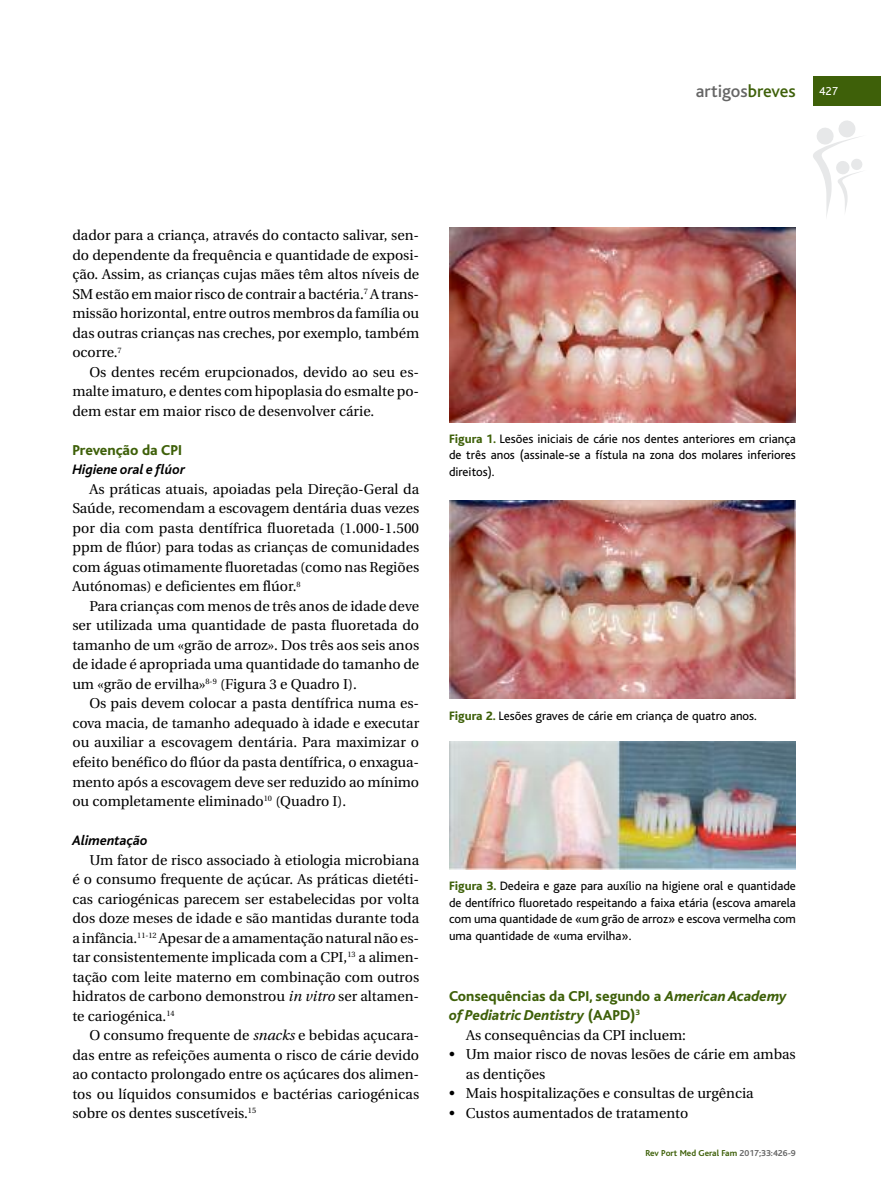
<style>
.page{position:relative;width:881px;height:1191px;background:#fff}
.page>*{position:absolute;margin:0;border:0;box-sizing:border-box;transform-origin:0 0}
.t1{font:500 18px "Bliss";color:#666}
.t2{font:italic 800 15px/19.5px "Bliss";color:#3e6009}
.t3{font:800 15px "Bliss";color:#3e6009}
.t4{font:14.25px/19.5px "Utopia";color:#000;text-align:justify}
.t5{font:italic 700 14.25px "Bliss";color:#000}
.t6{font:12.75px/16.5px "Bliss";color:#000;text-align:justify}
.t7{font:12px "Bliss";color:#fff}
.t8{font:700 9px "Bliss";color:#3e6009}
.s1{color:#3e6009}
.s2{font-style:italic}
.s3{font-weight:800;color:#3e6009}
.s4{font-style:normal}
.s5{color:#666}
</style>
<div class="page">
<svg style="left:813px;top:120px;width:49px;height:97px"></svg>
<div style="left:812px;top:77px;width:68px;height:29px;background:#3e6009"></div>
<img style="left:449px;top:227px;width:346px;height:195px">
<img style="left:449px;top:500px;width:346px;height:199px">
<img style="left:449px;top:742px;width:346px;height:127px">
<p class="t1" style="left:695px;top:85px;width:101px">artigos<span class="s1">breves</span></p>
<p class="t7" style="left:819px;top:87px;width:20px">427</p>
<p class="t4" style="left:72px;top:227px;width:348px">dador para a criança, através do contacto salivar, sen&shy;do dependente da frequência e quantidade de exposi&shy;ção. Assim, as crianças cujas mães têm altos níveis de SM estão em maior risco de contrair a bactéria.<sup>7</sup> A trans&shy;missão horizontal, entre outros membros da família ou das outras crianças nas creches, por exemplo, também ocorre.<sup>7</sup></p>
<p class="t4" style="left:72px;top:363px;width:348px;text-indent:17px">Os dentes recém erupcionados, devido ao seu es&shy;malte imaturo, e dentes com hipoplasia do esmalte po&shy;dem estar em maior risco de desenvolver cárie.</p>
<p class="t3" style="left:72px;top:445px;width:111px">Prevenção da CPI</p>
<p class="t5" style="left:72px;top:465px;width:114px">Higiene oral e flúor</p>
<p class="t4" style="left:72px;top:480px;width:348px;text-indent:17px">As práticas atuais, apoiadas pela Direção-Geral da Saúde, recomendam a escovagem dentária duas vezes por dia com pasta dentífrica fluoretada (1.000-1.500 ppm de flúor) para todas as crianças de comunidades com águas otimamente fluoretadas (como nas Regiões Autónomas) e deficientes em flúor.<sup>8</sup></p>
<p class="t4" style="left:72px;top:597px;width:348px;text-indent:17px">Para crianças com menos de três anos de idade deve ser utilizada uma quantidade de pasta fluoretada do tamanho de um «grão de arroz». Dos três aos seis anos de idade é apropriada uma quantidade do tamanho de um «grão de ervilha»<sup>8-9</sup> (Figura 3 e Quadro I).</p>
<p class="t4" style="left:72px;top:695px;width:348px;text-indent:17px">Os pais devem colocar a pasta dentífrica numa es&shy;cova macia, de tamanho adequado à idade e executar ou auxiliar a escovagem dentária. Para maximizar o efeito benéfico do flúor da pasta dentífrica, o enxagua&shy;mento após a escovagem deve ser reduzido ao mínimo ou completamente eliminado<sup>10</sup> (Quadro I).</p>
<p class="t5" style="left:72px;top:835px;width:77px">Alimentação</p>
<p class="t4" style="left:72px;top:851px;width:348px;text-indent:17px">Um fator de risco associado à etiologia microbiana é o consumo frequente de açúcar. As práticas dietéti&shy;cas cariogénicas parecem ser estabelecidas por volta dos doze meses de idade e são mantidas durante toda a infância.<sup>11-12</sup> Apesar de a amamentação natural não es&shy;tar consistentemente implicada com a CPI,<sup>13</sup> a alimen&shy;tação com leite materno em combinação com outros hidratos de carbono demonstrou <span class="s2">in vitro</span> ser altamen&shy;te cariogénica.<sup>14</sup></p>
<p class="t4" style="left:72px;top:1026px;width:348px;text-indent:17px">O consumo frequente de <span class="s2">snacks</span> e bebidas açucara&shy;das entre as refeições aumenta o risco de cárie devido ao contacto prolongado entre os açúcares dos alimen&shy;tos ou líquidos consumidos e bactérias cariogénicas sobre os dentes suscetíveis.<sup>15</sup></p>
<p class="t6" style="left:449px;top:432px;width:348px"><span class="s3">Figura 1.</span> Lesões iniciais de cárie nos dentes anteriores em criança de três anos (assinale-se a fístula na zona dos molares inferiores direitos).</p>
<p class="t6" style="left:449px;top:709px;width:309px"><span class="s3">Figura 2.</span> Lesões graves de cárie em criança de quatro anos.</p>
<p class="t6" style="left:449px;top:879px;width:348px"><span class="s3">Figura 3.</span> Dedeira e gaze para auxílio na higiene oral e quantidade de dentífrico fluoretado respeitando a faixa etária (escova amarela com uma quantidade de «um grão de arroz» e escova vermelha com uma quantidade de «uma ervilha».</p>
<p class="t2" style="left:449px;top:987px;width:339px"><span class="s4">Consequências da CPI, segundo a</span> AmericanAcademy of Pediatric Dentistry <span class="s4">(AAPD)</span><sup>3</sup></p>
<p class="t4" style="left:466px;top:1026px;width:221px">As consequências da CPI incluem:</p>
<p class="t4" style="left:465px;top:1045px;width:331px;text-indent:-17px">• Um maior risco de novas lesões de cárie em ambas as dentições</p>
<p class="t4" style="left:449px;top:1084px;width:306px">• Mais hospitalizações e consultas de urgência</p>
<p class="t4" style="left:449px;top:1104px;width:241px">• Custos aumentados de tratamento</p>
<p class="t8" style="left:645px;top:1149px;width:152px">Rev Port Med Geral Fam <span class="s5">2017;33:426-9</span></p>
</div>
